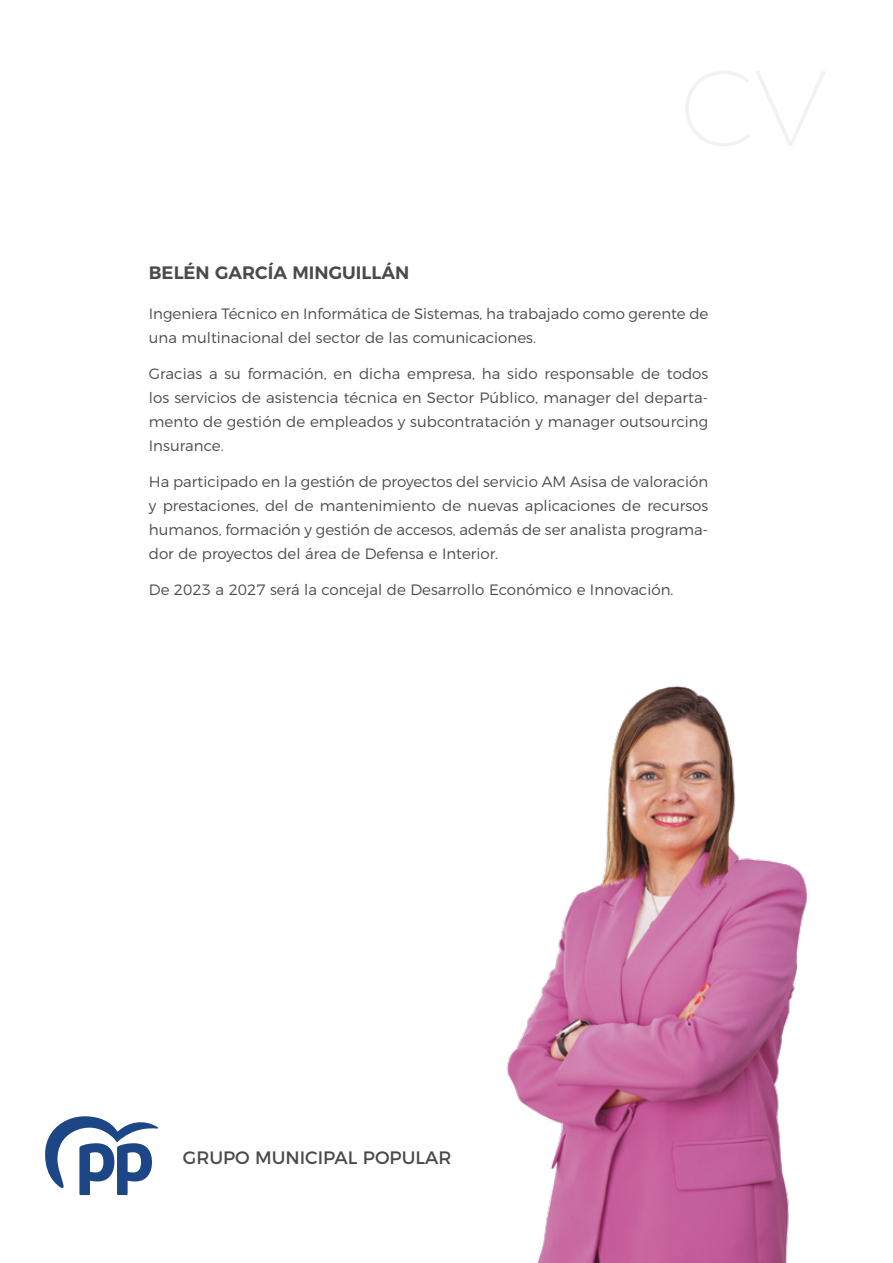
<style>
.page{position:relative;width:893px;height:1263px;background:#fff}
.page>*{position:absolute;margin:0;border:0;box-sizing:border-box;transform-origin:0 0}
.t1{font:600 18px "Montserrat";color:#4a4a49}
.t2{font:18px "Montserrat";color:#4a4a49}
.t3{font:300 15px/24px "Montserrat";color:#4a4a49;text-align:justify}
</style>
<div class="page">
<svg style="left:45px;top:1116px;width:113px;height:79px"></svg>
<img style="left:506px;top:686px;width:302px;height:577px">
<p class="t1" style="left:149px;top:258px;width:262px">BELÉN GARCÍA MINGUILLÁN</p>
<p class="t3" style="left:149px;top:301px;width:561px">Ingeniera Técnico en Informática de Sistemas, ha trabajado como gerente de una multinacional del sector de las comunicaciones.</p>
<p class="t3" style="left:149px;top:361px;width:561px">Gracias a su formación, en dicha empresa, ha sido responsable de todos los servicios de asistencia técnica en Sector Público, manager del departa&shy;mento de gestión de empleados y subcontratación y manager outsourcing Insurance.</p>
<p class="t3" style="left:149px;top:469px;width:561px">Ha participado en la gestión de proyectos del servicio AM Asisa de valoración y prestaciones, del de mantenimiento de nuevas aplicaciones de recursos humanos, formación y gestión de accesos, además de ser analista programa&shy;dor de proyectos del área de Defensa e Interior.</p>
<p class="t3" style="left:149px;top:577px;width:526px">De 2023 a 2027 será la concejal de Desarrollo Económico e Innovación.</p>
<p class="t2" style="left:183px;top:1143px;width:270px">GRUPO MUNICIPAL POPULAR</p>
</div>
